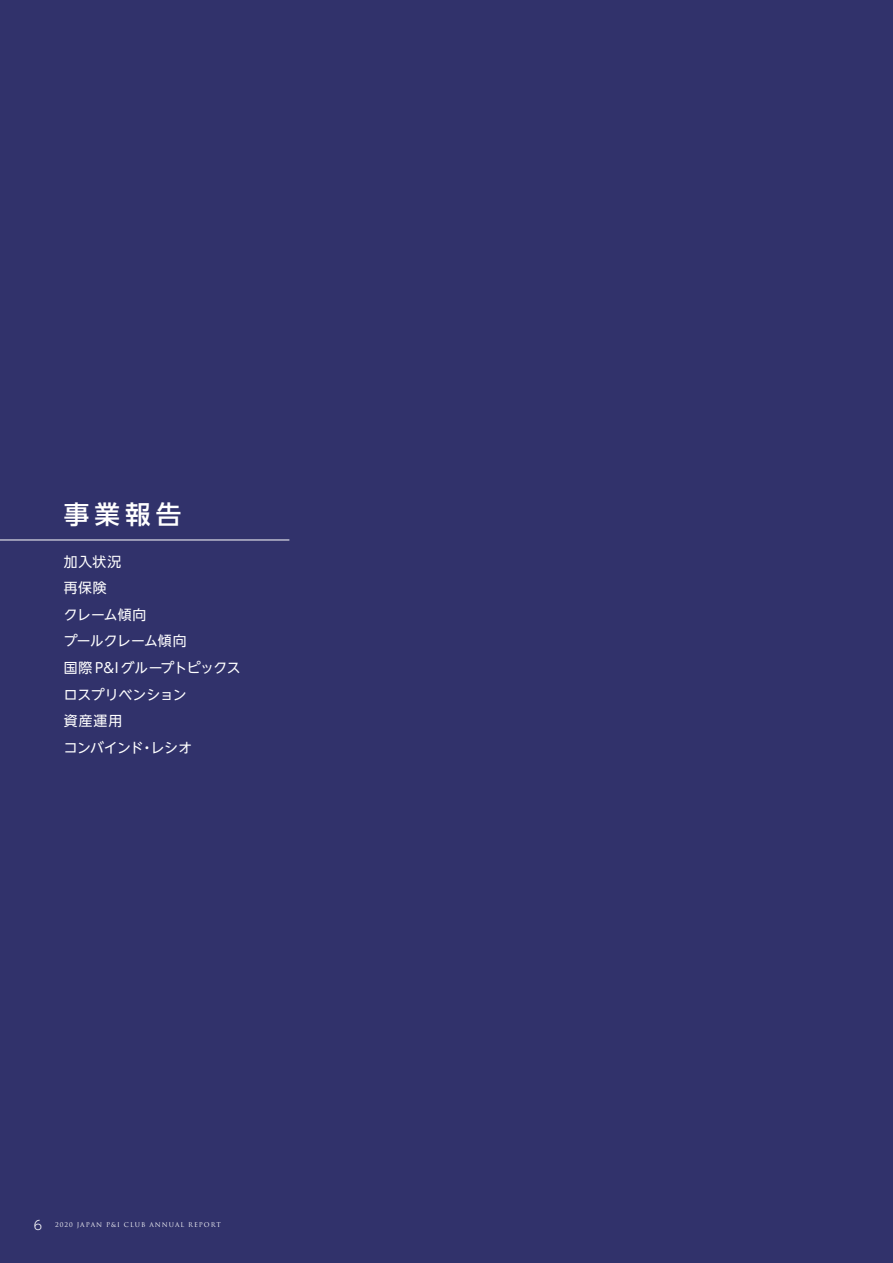
<style>
.page{position:relative;width:893px;height:1263px;background:#31326b}
.page>*{position:absolute;margin:0;border:0;box-sizing:border-box;transform-origin:0 0}
.t1{font:500 25.5px "UD Shin Go NT Pro";color:#fff}
.t2{font:13.8px/26.5px "UD Shin Go NT Pro";letter-spacing:-.005em;color:#fff}
.t3{font:6.45px "Trajan Pro";letter-spacing:.15em;color:#fff}
.s1{font-family:"UD Shin Go Pro";font-weight:300;font-size:12.75px}
</style>
<div class="page">
<hr style="left:0;top:540px;width:289px;height:1px;background:#fff">
<h1 class="t1" style="left:64px;top:494px;width:119px">事業報告</h1>
<p class="t2" style="left:64px;top:548px;width:178px">加入状況<br>再保険<br>クレーム傾向<br>プールクレーム傾向<br>国際 P&amp;I グループトピックスロスプリベンション<br>資産運用<br>コンバインド・レシオ</p>
<p class="t3" style="left:34px;top:1221px;width:189px"><span class="s1">6</span> 2020 JAPAN P&amp;I CLUB ANNUAL REPORT</p>
</div>
